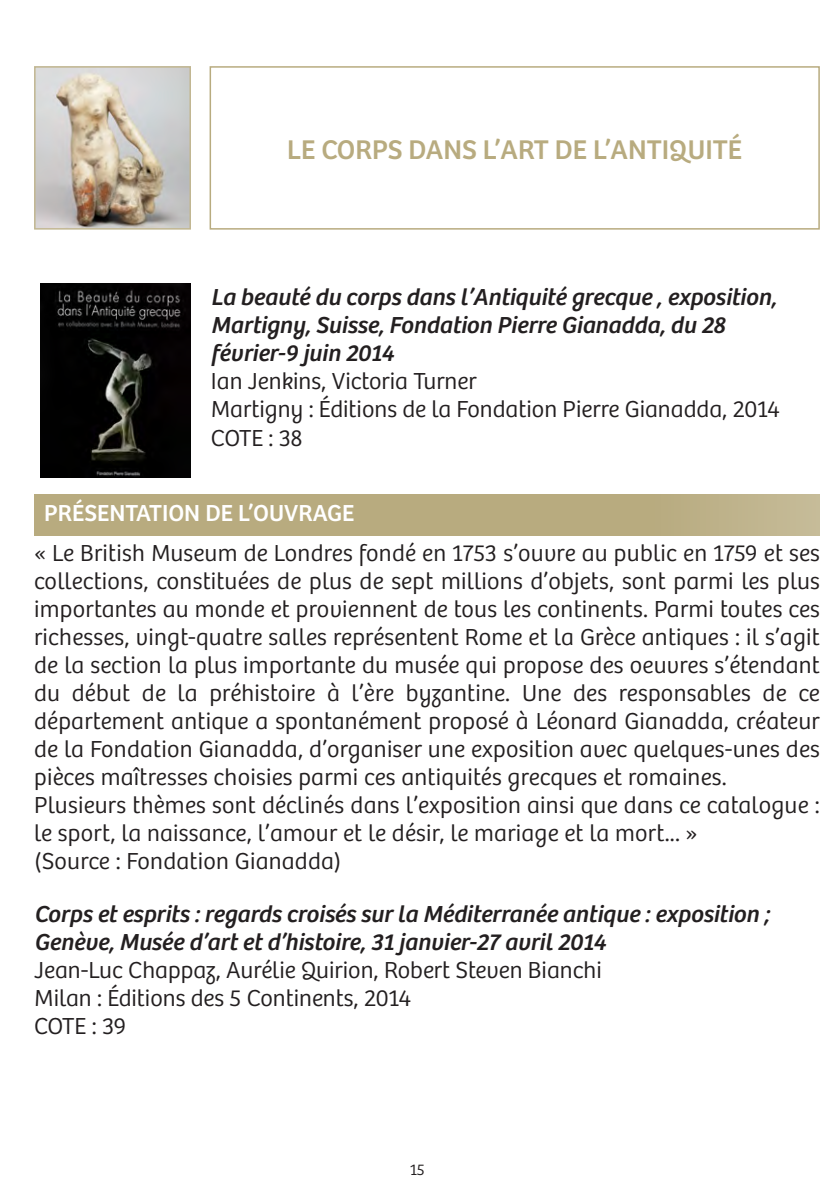
<style>
.page{position:relative;width:836px;height:1187px;background:#fff}
.page>*{position:absolute;margin:0;border:0;box-sizing:border-box;transform-origin:0 0}
.t1{font:28px "Bree";color:#b8ab7f}
.t2{font:300 24px/28px "Bree";letter-spacing:.01em;color:#231f20;text-align:justify}
.t3{font:italic 24px/28px "Bree";color:#231f20}
.t4{font:24px "Bree";color:#fff}
.t5{font:300 16px "Bree";color:#231f20}
.s1{font-weight:300;font-style:normal}
</style>
<div class="page">
<img style="left:40px;top:283px;width:151px;height:194px">
<img style="left:37px;top:69px;width:151px;height:157px">
<div style="left:34px;top:66px;width:157px;height:163px;border:2px solid #c2b791"></div>
<div style="left:34px;top:494px;width:785px;height:41px;background:#b8ab7f"></div>
<div style="left:209px;top:66px;width:610px;height:163px;border:2px solid #b8ab7f"></div>
<p class="t1" style="left:287px;top:133px;width:456px">LE CORPS DANS L’ART DE L’ANTIQUITÉ</p>
<p class="t3" style="left:211px;top:283px;width:570px">La beauté du corps dans l’Antiquité grecque , exposition, Martigny, Suisse, Fondation Pierre Gianadda, du 28 février-9 juin 2014<br><span class="s1">Ian Jenkins, Victoria Turner<br>Martigny : Éditions de la Fondation Pierre Gianadda, 2014</span></p>
<p class="t2" style="left:211px;top:424px;width:93px">COTE : 38</p>
<p class="t4" style="left:44px;top:499px;width:312px">PRÉSENTATION DE L’OUVRAGE</p>
<p class="t2" style="left:34px;top:539px;width:787px">« Le British Museum de Londres fondé en 1753 s’ouvre au public en 1759 et ses collections, constituées de plus de sept millions d’objets, sont parmi les plus importantes au monde et proviennent de tous les continents. Parmi toutes ces richesses, vingt-quatre salles représentent Rome et la Grèce antiques : il s’agit de la section la plus importante du musée qui propose des oeuvres s’étendant du début de la préhistoire à l’ère byzantine. Une des responsables de ce département antique a spontanément proposé à Léonard Gianadda, créateur de la Fondation Gianadda, d’organiser une exposition avec quelques-unes des pièces maîtresses choisies parmi ces antiquités grecques et romaines.</p>
<p class="t2" style="left:34px;top:791px;width:787px">Plusieurs thèmes sont déclinés dans l’exposition ainsi que dans ce catalogue : le sport, la naissance, l’amour et le désir, le mariage et la mort... »</p>
<p class="t2" style="left:34px;top:847px;width:309px">(Source : Fondation Gianadda)</p>
<p class="t3" style="left:34px;top:899px;width:736px">Corps et esprits : regards croisés sur la Méditerranée antique : exposition ; Genève, Musée d’art et d’histoire, 31 janvier-27 avril 2014<br><span class="s1">Jean-Luc Chappaz, Aurélie Quirion, Robert Steven Bianchi<br>Milan : Éditions des 5 Continents, 2014<br>COTE : 39</span></p>
<p class="t5" style="left:410px;top:1160px;width:16px">15</p>
</div>
